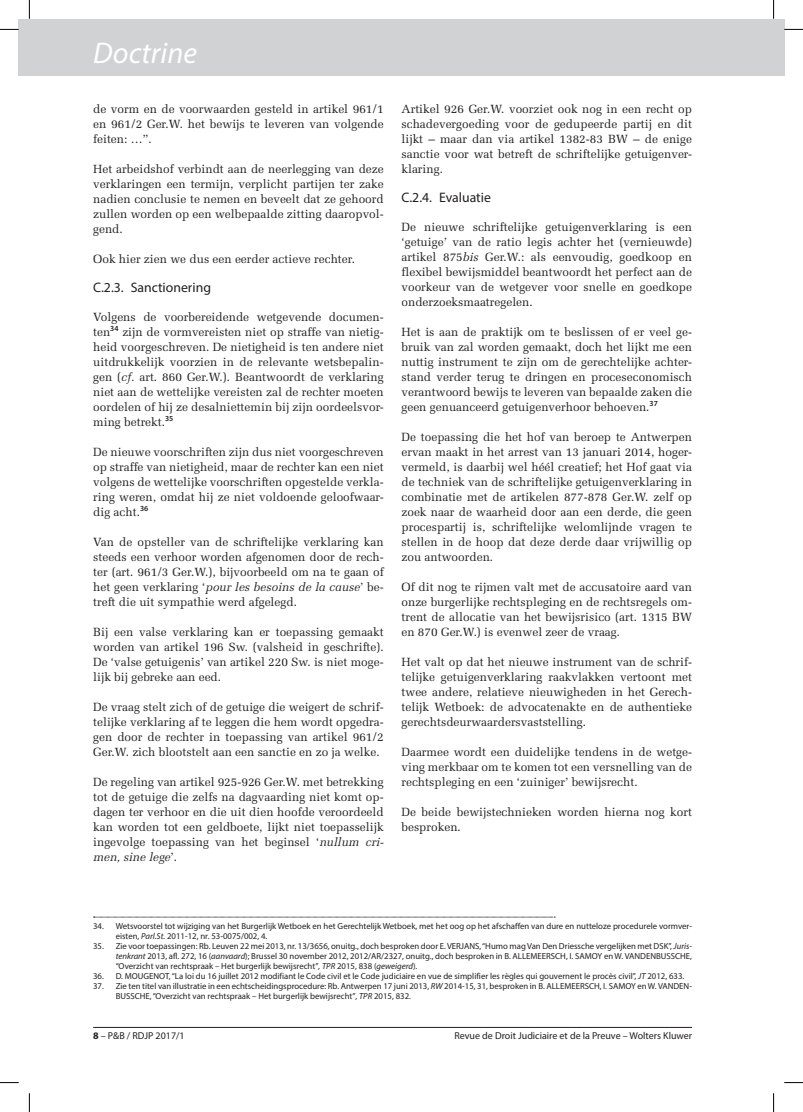
<style>
.page{position:relative;width:803px;height:1112px;background:#fff}
.page>*{position:absolute;margin:0;border:0;box-sizing:border-box;transform-origin:0 0}
.t1{font:italic 30px "Myriad Pro";color:#fff}
.t2{font:13.75px "Myriad Pro";color:#231f20}
.t3{font:11.88px/15px "Melior LT Std";color:#231f20;text-align:justify}
.t4{font:10px "Myriad Pro";color:#231f20}
.t5{font:8.75px/10px "Myriad Pro";color:#231f20}
.s1{font-style:italic}
.s2{font-weight:700}
</style>
<div class="page">
<div style="left:19px;top:19px;width:765px;height:56px;background:#d1d2d4"></div>
<hr style="left:93px;top:1026px;width:599px;height:1px;background:#231f20">
<svg style="left:93px;top:916px;width:462px;height:1px"></svg>
<svg style="left:0;top:29px;width:19px;height:1px"></svg>
<svg style="left:784px;top:29px;width:19px;height:1px"></svg>
<svg style="left:0;top:1082px;width:19px;height:1px"></svg>
<svg style="left:784px;top:1082px;width:19px;height:1px"></svg>
<svg style="left:29px;top:0;width:1px;height:19px"></svg>
<svg style="left:29px;top:1093px;width:1px;height:18px"></svg>
<svg style="left:773px;top:0;width:1px;height:19px"></svg>
<svg style="left:773px;top:1093px;width:1px;height:18px"></svg>
<h1 class="t1" style="left:93px;top:34px;width:105px">Doctrine</h1>
<p class="t3" style="left:93px;top:102px;width:292px">de vorm en de voorwaarden gesteld in artikel 961/1 en 961/2 Ger.W. het bewijs te leveren van volgende feiten: …”.</p>
<p class="t3" style="left:93px;top:162px;width:292px">Het arbeidshof verbindt aan de neerlegging van deze verklaringen een termijn, verplicht partijen ter zake nadien conclusie te nemen en beveelt dat ze gehoord zullen worden op een welbepaalde zitting daaropvol&shy;gend.</p>
<p class="t3" style="left:93px;top:252px;width:263px">Ook hier zien we dus een eerder actieve rechter.</p>
<p class="t2" style="left:93px;top:279px;width:119px">C.2.3. Sanctionering</p>
<p class="t3" style="left:93px;top:309px;width:292px">Volgens de voorbereidende wetgevende documen&shy;ten<sup>34</sup> zijn de vormvereisten niet op straffe van nietig&shy;heid voorgeschreven. De nietigheid is ten andere niet uitdrukkelijk voorzien in de relevante wetsbepalin&shy;gen (<span class="s1">cf.</span> art. 860 Ger.W.). Beantwoordt de verklaring niet aan de wettelijke vereisten zal de rechter moeten oordelen of hij ze desalniettemin bij zijn oordeelsvor&shy;ming betrekt.<sup>35</sup></p>
<p class="t3" style="left:93px;top:444px;width:292px">De nieuwe voorschriften zijn dus niet voorgeschreven op straffe van nietigheid, maar de rechter kan een niet volgens de wettelijke voorschriften opgestelde verkla&shy;ring weren, omdat hij ze niet voldoende geloofwaar&shy;dig acht.<sup>36</sup></p>
<p class="t3" style="left:93px;top:534px;width:292px">Van de opsteller van de schriftelijke verklaring kan steeds een verhoor worden afgenomen door de rech&shy;ter (art. 961/3 Ger.W.), bijvoorbeeld om na te gaan of het geen verklaring ‘<span class="s1">pour les besoins de la cause</span>’ be&shy;treft die uit sympathie werd afgelegd.</p>
<p class="t3" style="left:93px;top:624px;width:292px">Bij een valse verklaring kan er toepassing gemaakt worden van artikel 196 Sw. (valsheid in geschrifte).<br>De ‘valse getuigenis’ van artikel 220 Sw. is niet moge&shy;lijk bij gebreke aan eed.</p>
<p class="t3" style="left:93px;top:699px;width:292px">De vraag stelt zich of de getuige die weigert de schrif&shy;telijke verklaring af te leggen die hem wordt opgedra&shy;gen door de rechter in toepassing van artikel 961/2<br>Ger.W. zich blootstelt aan een sanctie en zo ja welke.</p>
<p class="t3" style="left:93px;top:774px;width:292px">De regeling van artikel 925-926 Ger.W. met betrekking tot de getuige die zelfs na dagvaarding niet komt op&shy;dagen ter verhoor en die uit dien hoofde veroordeeld kan worden tot een geldboete, lijkt niet toepasselijk ingevolge toepassing van het beginsel ‘<span class="s1">nullum cri&shy;men, sine lege</span>’.</p>
<p class="t3" style="left:401px;top:102px;width:292px">Artikel 926 Ger.W. voorziet ook nog in een recht op schadevergoeding voor de gedupeerde partij en dit lijkt – maar dan via artikel 1382-83 BW – de enige sanctie voor wat betreft de schriftelijke getuigenver&shy;klaring.</p>
<p class="t2" style="left:401px;top:189px;width:91px">C.2.4. Evaluatie</p>
<p class="t3" style="left:401px;top:219px;width:292px">De nieuwe schriftelijke getuigenverklaring is een ‘getuige’ van de ratio legis achter het (vernieuwde) artikel 875<span class="s1">bis</span> Ger.W.: als eenvoudig, goedkoop en flexibel bewijsmiddel beantwoordt het perfect aan de voorkeur van de wetgever voor snelle en goedkope onderzoeksmaatregelen.</p>
<p class="t3" style="left:401px;top:324px;width:292px">Het is aan de praktijk om te beslissen of er veel ge&shy;bruik van zal worden gemaakt, doch het lijkt me een nuttig instrument te zijn om de gerechtelijke achter&shy;stand verder terug te dringen en proceseconomisch verantwoord bewijs te leveren van bepaalde zaken die geen genuanceerd getuigenverhoor behoeven.<sup>37</sup></p>
<p class="t3" style="left:401px;top:429px;width:292px">De toepassing die het hof van beroep te Antwerpen ervan maakt in het arrest van 13 januari 2014, hoger&shy;vermeld, is daarbij wel héél creatief; het Hof gaat via de techniek van de schriftelijke getuigenverklaring in combinatie met de artikelen 877-878 Ger.W. zelf op zoek naar de waarheid door aan een derde, die geen procespartij is, schriftelijke welomlijnde vragen te stellen in de hoop dat deze derde daar vrijwillig op zou antwoorden.</p>
<p class="t3" style="left:401px;top:579px;width:292px">Of dit nog te rijmen valt met de accusatoire aard van onze burgerlijke rechtspleging en de rechtsregels om&shy;trent de allocatie van het bewijsrisico (art. 1315 BW en 870 Ger.W.) is evenwel zeer de vraag.</p>
<p class="t3" style="left:401px;top:654px;width:292px">Het valt op dat het nieuwe instrument van de schrif&shy;telijke getuigenverklaring raakvlakken vertoont met twee andere, relatieve nieuwigheden in het Gerech&shy;telijk Wetboek: de advocatenakte en de authentieke gerechtsdeurwaardersvaststelling.</p>
<p class="t3" style="left:401px;top:744px;width:292px">Daarmee wordt een duidelijke tendens in de wetge&shy;ving merkbaar om te komen tot een versnelling van de rechtspleging en een ‘zuiniger’ bewijsrecht.</p>
<p class="t3" style="left:401px;top:804px;width:292px">De beide bewijstechnieken worden hierna nog kort besproken.</p>
<p class="t5" style="left:116px;top:920px;width:578px;text-indent:-22px">34. Wetsvoorstel tot wijziging van het Burgerlijk Wetboek en het Gerechtelijk Wetboek, met het oog op het afschaffen van dure en nutteloze procedurele vormver&shy;eisten, <span class="s1">Parl.St.</span> 2011-12, nr. 53-0075/002, 4.</p>
<p class="t5" style="left:116px;top:940px;width:578px;text-align:justify;text-indent:-22px">35. Zie voor toepassingen: Rb. Leuven 22 mei 2013, nr. 13/3656, onuitg., doch besproken door E. VERJANS, “Humo mag Van Den Driessche vergelijken met DSK”, <span class="s1">Juris&shy;tenkrant</span> 2013, afl. 272, 16 (<span class="s1">aanvaard</span>); Brussel 30 november 2012, 2012/AR/2327, onuitg., doch besproken in B. ALLEMEERSCH, I. SAMOY en W. VANDENBUSSCHE, “Overzicht van rechtspraak – Het burgerlijk bewijsrecht”<span class="s1">, TPR</span> 2015, 838 (<span class="s1">geweigerd</span>).</p>
<p class="t5" style="left:93px;top:970px;width:593px">36. D. MOUGENOT, “La loi du 16 juillet 2012 modifiant le Code civil et le Code judiciaire en vue de simplifier les règles qui gouvernent le procès civil”, <span class="s1">JT</span> 2012, 633.</p>
<p class="t5" style="left:116px;top:980px;width:578px;text-indent:-22px">37. Zie ten titel van illustratie in een echtscheidingsprocedure: Rb. Antwerpen 17 juni 2013, <span class="s1">RW</span> 2014-15, 31, besproken in B. ALLEMEERSCH, I. SAMOY en W. VANDEN-<br>BUSSCHE, “Overzicht van rechtspraak – Het burgerlijk bewijsrecht”<span class="s1">, TPR</span> 2015, 832.</p>
<p class="t4" style="left:93px;top:1028px;width:93px"><span class="s2">8</span> – P&amp;B / RDJP 2017/1</p>
<p class="t4" style="left:454px;top:1028px;width:239px">Revue de Droit Judiciaire et de la Preuve – Wolters Kluwer</p>
</div>
